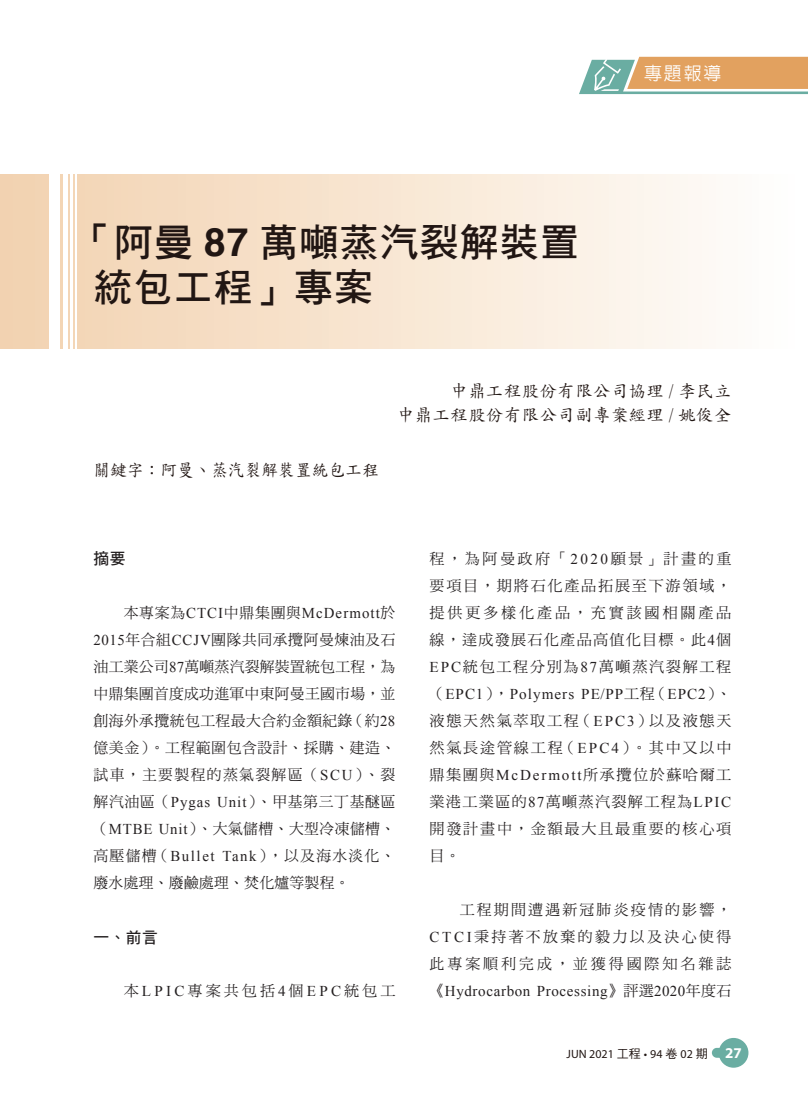
<style>
.page{position:relative;width:808px;height:1106px;background:#fff}
.page>*{position:absolute;margin:0;border:0;box-sizing:border-box;transform-origin:0 0}
.t1{font:39px/45px "DF Hei Std W7";letter-spacing:.03em;color:#211613}
.t2{font:500 18px "AR Hei B5";color:#fff}
.t3{font:17.25px/24px "DF Kai Shu Std W5";letter-spacing:.035em;color:#211613;text-align:right}
.t4{font:17.25px "DF Biao Kai Shu Std W5";letter-spacing:.025em;color:#211613;scale:.95 1}
.t5{font:15.75px "DF Hei Std W7";color:#231f20}
.t6{font:15px/27px "DF Ming Std W5";letter-spacing:.11em;color:#231f20;text-align:justify}
.t7{font:15px "Times New Roman";letter-spacing:.055em;color:#231f20}
.t8{font:15px "Times New Roman";letter-spacing:.075em;color:#231f20}
.t9{font:15px "DF Ming Std W5";letter-spacing:.195em;color:#231f20}
.t10{font:12px "Myriad Pro";color:#211613}
.s1{font-family:"Helvetica";font-weight:700}
.s2{font-family:"DF Ming Std W5"}
.s3{font-family:"Times New Roman"}
.s4{font-family:"DF Hei Std W5"}
.s5{font-weight:700;font-size:15px;color:#fff}
</style>
<div class="page">
<svg style="left:579px;top:57px;width:229px;height:37px;background:#ccb082"></svg>
<div style="left:719px;top:1037px;width:29px;height:30px;background:#6aada2;border-radius:50%"></div>
<div style="left:712px;top:1047px;width:26px;height:10px;background:#6aada2;border-radius:5px"></div>
<div style="left:0;top:174px;width:808px;height:175px;background:linear-gradient(to right,#f2d1af,#fffefd)"></div>
<div style="left:49px;top:171px;width:10px;height:181px;background:#fff"></div>
<div style="left:63px;top:171px;width:5px;height:181px;background:#fff"></div>
<hr style="left:70px;top:171px;width:3px;height:181px;background:#fff">
<hr style="left:75px;top:171px;width:1px;height:181px;background:#fff">
<h1 class="t1" style="left:94px;top:219px;width:487px;text-indent:-20px">「阿曼 <span class="s1">87</span> 萬噸蒸汽裂解裝置統包工程」專案</h1>
<p class="t2" style="left:644px;top:64px;width:79px">專題報導</p>
<p class="t4" style="left:94px;top:461px;width:302px">關鍵字：阿曼、蒸汽裂解裝置統包工程</p>
<p class="t3" style="left:397px;top:378px;width:336px">中鼎工程股份有限公司協理 / 李民立<br>中鼎工程股份有限公司副專案經理 / 姚俊全</p>
<p class="t5" style="left:94px;top:550px;width:33px">摘要</p>
<p class="t8" style="left:124px;top:602px;width:273px"><span class="s2">本專案為</span>CTCI<span class="s2">中鼎集團與</span>McDermott<span class="s2">於</span></p>
<p class="t6" style="left:94px;top:625px;width:303px"><span class="s3">2015</span>年合組<span class="s3">CCJV</span>團隊共同承攬阿曼煉油及石油工業公司<span class="s3">87</span>萬噸蒸汽裂解裝置統包工程，為中鼎集團首度成功進軍中東阿曼王國市場，並創海外承攬統包工程最大合約金額紀錄（約<span class="s3">28</span>億美金）。工程範圍包含設計、採購、建造、試車，主要製程的蒸氣裂解區（<span class="s3">SCU</span>）、裂解汽油區（<span class="s3">Pygas Unit</span>）、甲基第三丁基醚區（<span class="s3">MTBE Unit</span>）、大氣儲槽、大型冷凍儲槽、高壓儲槽（<span class="s3">Bullet Tank</span>），以及海水淡化、廢水處理、廢鹼處理、焚化爐等製程。</p>
<p class="t5" style="left:94px;top:928px;width:66px">一、前言</p>
<p class="t9" style="left:124px;top:982px;width:273px">本<span class="s3">LPIC</span>專案共包括<span class="s3">4</span>個<span class="s3">EPC</span>統包工</p>
<p class="t6" style="left:429px;top:544px;width:304px">程，為阿曼政府「<span class="s3">2020</span>願景」計畫的重要項目，期將石化產品拓展至下游領域，提供更多樣化產品，充實該國相關產品線，達成發展石化產品高值化目標。此<span class="s3">4</span>個<span class="s3">EPC</span>統包工程分別為<span class="s3">87</span>萬噸蒸汽裂解工程</p>
<p class="t7" style="left:429px;top:683px;width:303px"><span class="s2">（</span>EPC1<span class="s2">），</span>Polymers PE/PP<span class="s2">工程（</span>EPC2<span class="s2">）、</span></p>
<p class="t6" style="left:429px;top:706px;width:303px">液態天然氣萃取工程（<span class="s3">EPC3</span>）以及液態天然氣長途管線工程（<span class="s3">EPC4</span>）。其中又以中鼎集團與<span class="s3">McDermott</span>所承攬位於蘇哈爾工業港工業區的<span class="s3">87</span>萬噸蒸汽裂解工程為<span class="s3">LPIC</span>開發計畫中，金額最大且最重要的核心項目。</p>
<p class="t6" style="left:429px;top:895px;width:303px;text-indent:30px">工程期間遭遇新冠肺炎疫情的影響，<span class="s3">CTCI</span>秉持著不放棄的毅力以及決心使得此專案順利完成，並獲得國際知名雜誌</p>
<p class="t7" style="left:429px;top:980px;width:303px"><span class="s2">《</span>Hydrocarbon Processing<span class="s2">》評選</span>2020<span class="s2">年度石</span></p>
<p class="t10" style="left:567px;top:1046px;width:177px">JUN 2021 <span class="s4">工程</span> • 94 <span class="s4">卷</span> 02 <span class="s4">期</span> <span class="s5">27</span></p>
</div>
